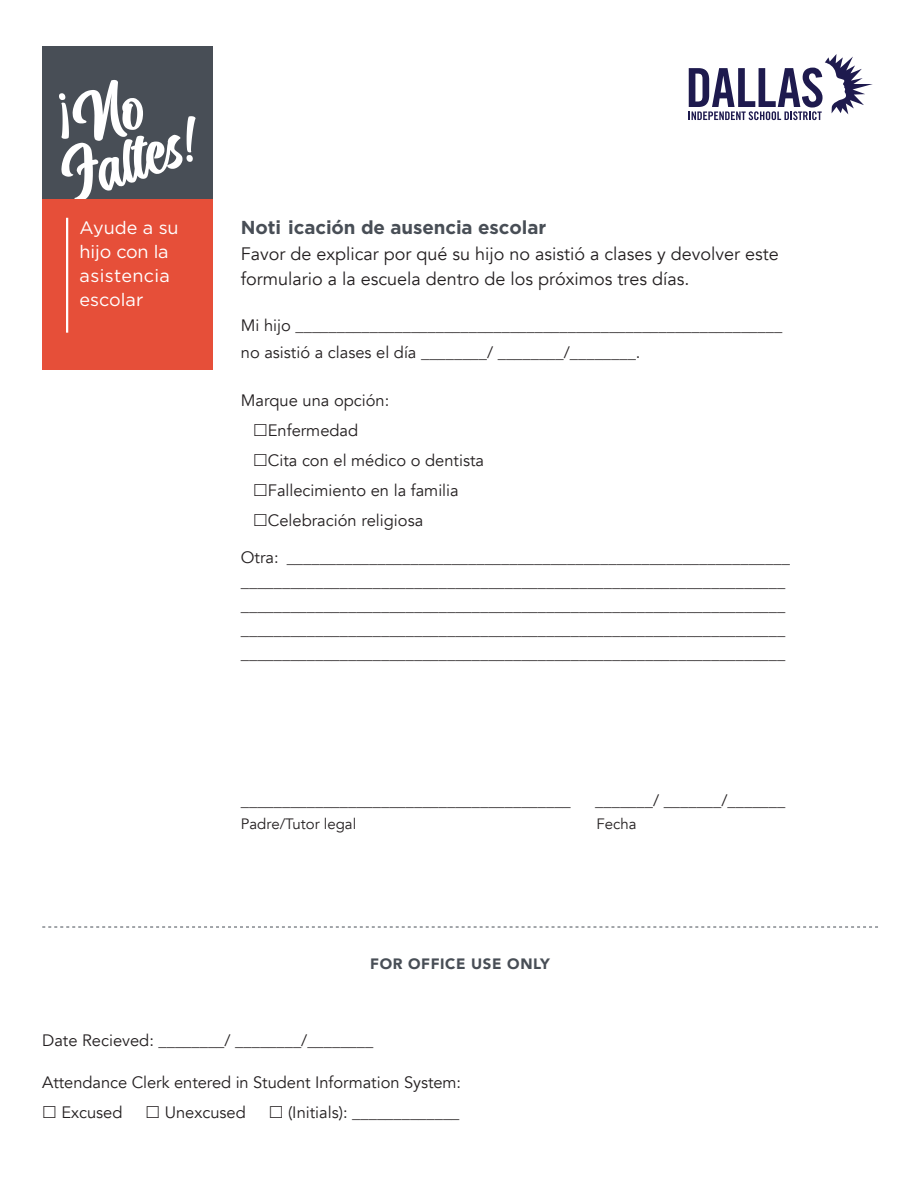
<style>
.page{position:relative;width:918px;height:1188px;background:#fff}
.page>*{position:absolute;margin:0;border:0;box-sizing:border-box;transform-origin:0 0}
.t1{font:700 18.75px "Gotham";letter-spacing:-.005em;color:#484e56}
.t2{font:18px/24.8px "Avenir";color:#231f20}
.t3{font:18px/24px "Gotham";color:#fff}
.t4{font:16.5px/30px "Avenir";color:#231f20}
.t5{font:15px "Avenir";color:#231f20}
.t6{font:900 15px "Avenir";letter-spacing:.04em;color:#484e56}
</style>
<div class="page">
<div style="left:42px;top:46px;width:170px;height:153px;background:#484e56"></div>
<svg style="left:42px;top:927px;width:836px;height:1px"></svg>
<svg style="left:689px;top:54px;width:184px;height:66px"></svg>
<svg style="left:59px;top:80px;width:137px;height:119px"></svg>
<div style="left:42px;top:199px;width:170px;height:170px;background:#e64f39"></div>
<hr style="left:66px;top:218px;width:2px;height:115px;background:#fff">
<p class="t3" style="left:80px;top:215px;width:101px">Ayude a su hijo con la asistencia escolar</p>
<p class="t1" style="left:241px;top:215px;width:307px">Noti icación de ausencia escolar</p>
<p class="t2" style="left:241px;top:242px;width:540px">Favor de explicar por qué su hijo no asistió a clases y devolver este formulario a la escuela dentro de los próximos tres días.</p>
<p class="t4" style="left:241px;top:312px;width:543px;line-height:27px">Mi hijo ___________________________________________________________ no asistió a clases el día ________/ ________/________.</p>
<p class="t4" style="left:268px;top:385px;width:218px;text-indent:-27px">Marque una opción:<br>Enfermedad<br>Cita con el médico o dentista<br>Fallecimiento en la familia<br>Celebración religiosa</p>
<p class="t4" style="left:241px;top:546px;width:551px;line-height:24px">Otra: _____________________________________________________________ __________________________________________________________________ __________________________________________________________________ __________________________________________________________________ __________________________________________________________________</p>
<p class="t4" style="left:241px;top:786px;width:331px">________________________________________</p>
<p class="t4" style="left:595px;top:786px;width:192px">_______/ _______/_______</p>
<p class="t5" style="left:241px;top:815px;width:117px">Padre/Tutor legal</p>
<p class="t5" style="left:597px;top:815px;width:42px">Fecha</p>
<p class="t6" style="left:370px;top:951px;width:181px">FOR OFFICE USE ONLY</p>
<p class="t4" style="left:42px;top:1026px;width:333px">Date Recieved: ________/ ________/________</p>
<p class="t4" style="left:42px;top:1068px;width:421px">Attendance Clerk entered in Student Information System:</p>
<p class="t4" style="left:61px;top:1098px;width:63px">Excused</p>
<p class="t4" style="left:165px;top:1098px;width:83px">Unexcused</p>
<p class="t4" style="left:288px;top:1098px;width:173px">(Initials): _____________</p>
</div>
